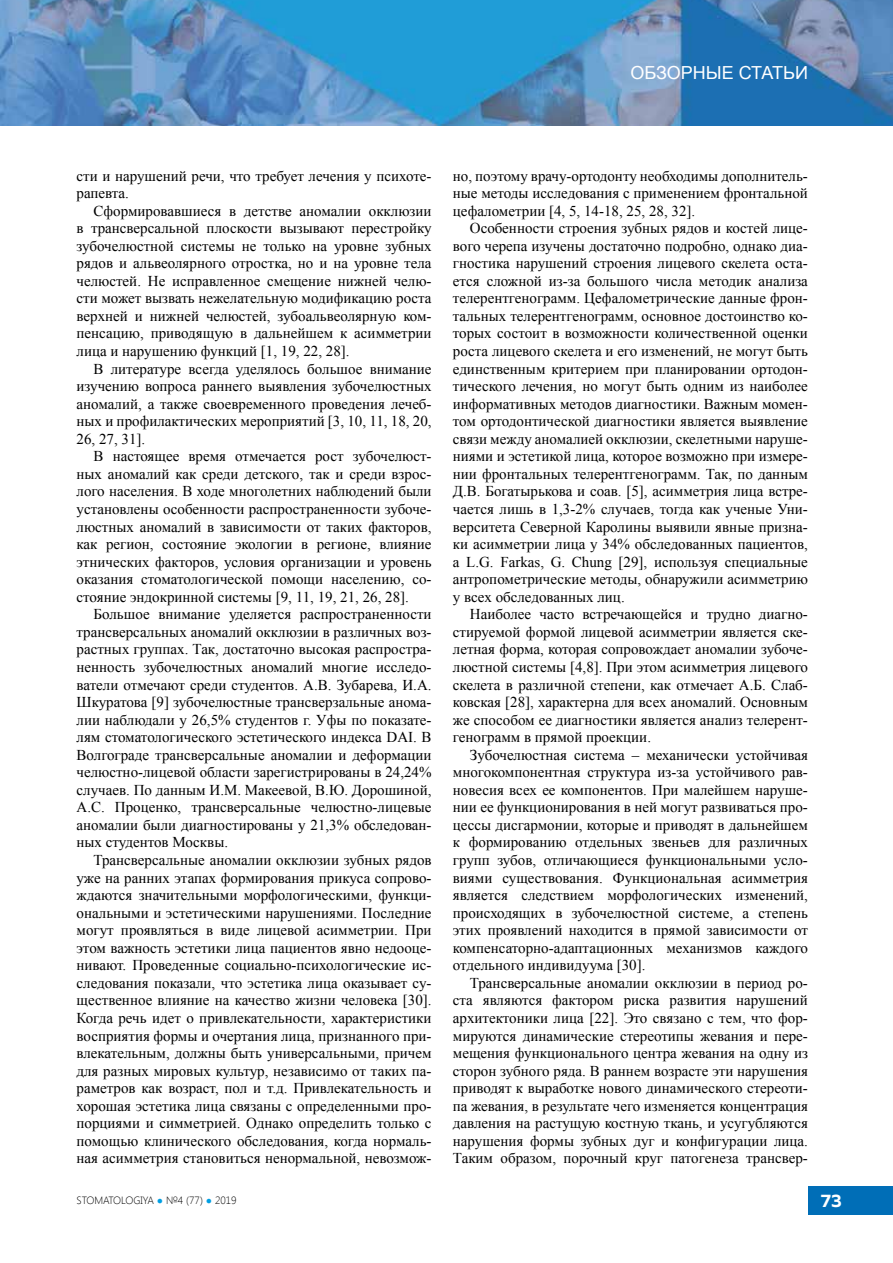
<style>
.page{position:relative;width:893px;height:1263px;background:#fff}
.page>*{position:absolute;margin:0;border:0;box-sizing:border-box;transform-origin:0 0}
.t1{font:18px "Arial";color:#fff}
.t2{font:700 18px "Muller";color:#fff}
.t3{font:15px/17.5px "Times New Roman";color:#000;text-align:justify}
.t4{font:300 10.5px "Segoe UI";color:#000}
.s1{color:#009fe3}
</style>
<div class="page">
<img style="left:0;top:0;width:893px;height:125px">
<div style="left:809px;top:1186px;width:84px;height:29px;background:#006eb7"></div>
<p class="t1" style="left:631px;top:61px;width:179px">ОБЗОРНЫЕ СТАТЬИ</p>
<p class="t3" style="left:77px;top:166px;width:357px">сти и нарушений речи, что требует лечения у психоте&shy;рапевта.</p>
<p class="t3" style="left:77px;top:202px;width:357px;text-indent:17px">Сформировавшиеся в детстве аномалии окклюзии в трансверсальной плоскости вызывают перестройку зубочелюстной системы не только на уровне зубных рядов и альвеолярного отростка, но и на уровне тела челюстей. Не исправленное смещение нижней челю&shy;сти может вызвать нежелательную модификацию роста верхней и нижней челюстей, зубоальвеолярную ком&shy;пенсацию, приводящую в дальнейшем к асимметрии лица и нарушению функций [1, 19, 22, 28].</p>
<p class="t3" style="left:77px;top:360px;width:357px;text-indent:17px">В литературе всегда уделялось большое внимание изучению вопроса раннего выявления зубочелюстных аномалий, а также своевременного проведения лечеб&shy;ных и профилактических мероприятий [3, 10, 11, 18, 20, 26, 27, 31].</p>
<p class="t3" style="left:77px;top:447px;width:357px;text-indent:17px">В настоящее время отмечается рост зубочелюст&shy;ных аномалий как среди детского, так и среди взрос&shy;лого населения. В ходе многолетних наблюдений были установлены особенности распространенности зубоче&shy;люстных аномалий в зависимости от таких факторов, как регион, состояние экологии в регионе, влияние этнических факторов, условия организации и уровень оказания стоматологической помощи населению, со&shy;стояние эндокринной системы [9, 11, 19, 21, 26, 28].</p>
<p class="t3" style="left:77px;top:605px;width:357px;text-indent:17px">Большое внимание уделяется распространенности трансверсальных аномалий окклюзии в различных воз&shy;растных группах. Так, достаточно высокая распростра&shy;ненность зубочелюстных аномалий многие исследо&shy;ватели отмечают среди студентов. А.В. Зубарева, И.А.<br>Шкуратова [9] зубочелюстные трансверзальные анома&shy;лии наблюдали у 26,5% студентов г. Уфы по показате&shy;лям стоматологического эстетического индекса DAI. В Волгограде трансверсальные аномалии и деформации челюстно-лицевой области зарегистрированы в 24,24% случаев. По данным И.М. Макеевой, В.Ю. Дорошиной, А.С. Проценко, трансверсальные челюстно-лицевые аномалии были диагностированы у 21,3% обследован&shy;ных студентов Москвы.</p>
<p class="t3" style="left:77px;top:851px;width:357px;text-indent:17px">Трансверсальные аномалии окклюзии зубных рядов уже на ранних этапах формирования прикуса сопрово&shy;ждаются значительными морфологическими, функци&shy;ональными и эстетическими нарушениями. Последние могут проявляться в виде лицевой асимметрии. При этом важность эстетики лица пациентов явно недооце&shy;нивают. Проведенные социально-психологические ис&shy;следования показали, что эстетика лица оказывает су&shy;щественное влияние на качество жизни человека [30].<br>Когда речь идет о привлекательности, характеристики восприятия формы и очертания лица, признанного при&shy;влекательным, должны быть универсальными, причем для разных мировых культур, независимо от таких па&shy;раметров как возраст, пол и т.д. Привлекательность и хорошая эстетика лица связаны с определенными про&shy;порциями и симметрией. Однако определить только с помощью клинического обследования, когда нормаль&shy;ная асимметрия становиться ненормальной, невозмож-</p>
<p class="t3" style="left:453px;top:166px;width:357px">но, поэтому врачу-ортодонту необходимы дополнитель&shy;ные методы исследования с применением фронтальной цефалометрии [4, 5, 14-18, 25, 28, 32].</p>
<p class="t3" style="left:453px;top:219px;width:357px;text-indent:17px">Особенности строения зубных рядов и костей лице&shy;вого черепа изучены достаточно подробно, однако диа&shy;гностика нарушений строения лицевого скелета оста&shy;ется сложной из-за большого числа методик анализа телерентгенограмм. Цефалометрические данные фрон&shy;тальных телерентгенограмм, основное достоинство ко&shy;торых состоит в возможности количественной оценки роста лицевого скелета и его изменений, не могут быть единственным критерием при планировании ортодон&shy;тического лечения, но могут быть одним из наиболее информативных методов диагностики. Важным момен&shy;том ортодонтической диагностики является выявление связи между аномалией окклюзии, скелетными наруше&shy;ниями и эстетикой лица, которое возможно при измере&shy;нии фронтальных телерентгенограмм. Так, по данным Д.В. Богатырькова и соав. [5], асимметрия лица встре&shy;чается лишь в 1,3-2% случаев, тогда как ученые Уни&shy;верситета Северной Каролины выявили явные призна&shy;ки асимметрии лица у 34% обследованных пациентов, а L.G. Farkas, G. Chung [29], используя специальные антропометрические методы, обнаружили асимметрию у всех обследованных лиц.</p>
<p class="t3" style="left:453px;top:605px;width:357px;text-indent:17px">Наиболее часто встречающейся и трудно диагно&shy;стируемой формой лицевой асимметрии является ске&shy;летная форма, которая сопровождает аномалии зубоче&shy;люстной системы [4,8]. При этом асимметрия лицевого скелета в различной степени, как отмечает А.Б. Слаб&shy;ковская [28], характерна для всех аномалий. Основным же способом ее диагностики является анализ телерент&shy;генограмм в прямой проекции.</p>
<p class="t3" style="left:453px;top:746px;width:357px;text-indent:17px">Зубочелюстная система – механически устойчивая многокомпонентная структура из-за устойчивого рав&shy;новесия всех ее компонентов. При малейшем наруше&shy;нии ее функционирования в ней могут развиваться про&shy;цессы дисгармонии, которые и приводят в дальнейшем к формированию отдельных звеньев для различных групп зубов, отличающиеся функциональными усло&shy;виями существования. Функциональная асимметрия является следствием морфологических изменений, происходящих в зубочелюстной системе, а степень этих проявлений находится в прямой зависимости от компенсаторно-адаптационных механизмов каждого отдельного индивидуума [30].</p>
<p class="t3" style="left:453px;top:974px;width:357px;text-indent:17px">Трансверсальные аномалии окклюзии в период ро&shy;ста являются фактором риска развития нарушений архитектоники лица [22]. Это связано с тем, что фор&shy;мируются динамические стереотипы жевания и пере&shy;мещения функционального центра жевания на одну из сторон зубного ряда. В раннем возрасте эти нарушения приводят к выработке нового динамического стереоти&shy;па жевания, в результате чего изменяется концентрация давления на растущую костную ткань, и усугубляются нарушения формы зубных дуг и конфигурации лица.<br>Таким образом, порочный круг патогенеза трансвер-</p>
<p class="t4" style="left:77px;top:1193px;width:162px">STOMATOLOGIYA <span class="s1">●</span> №4 (77) <span class="s1">●</span> 2019</p>
<p class="t2" style="left:821px;top:1190px;width:22px">73</p>
</div>
